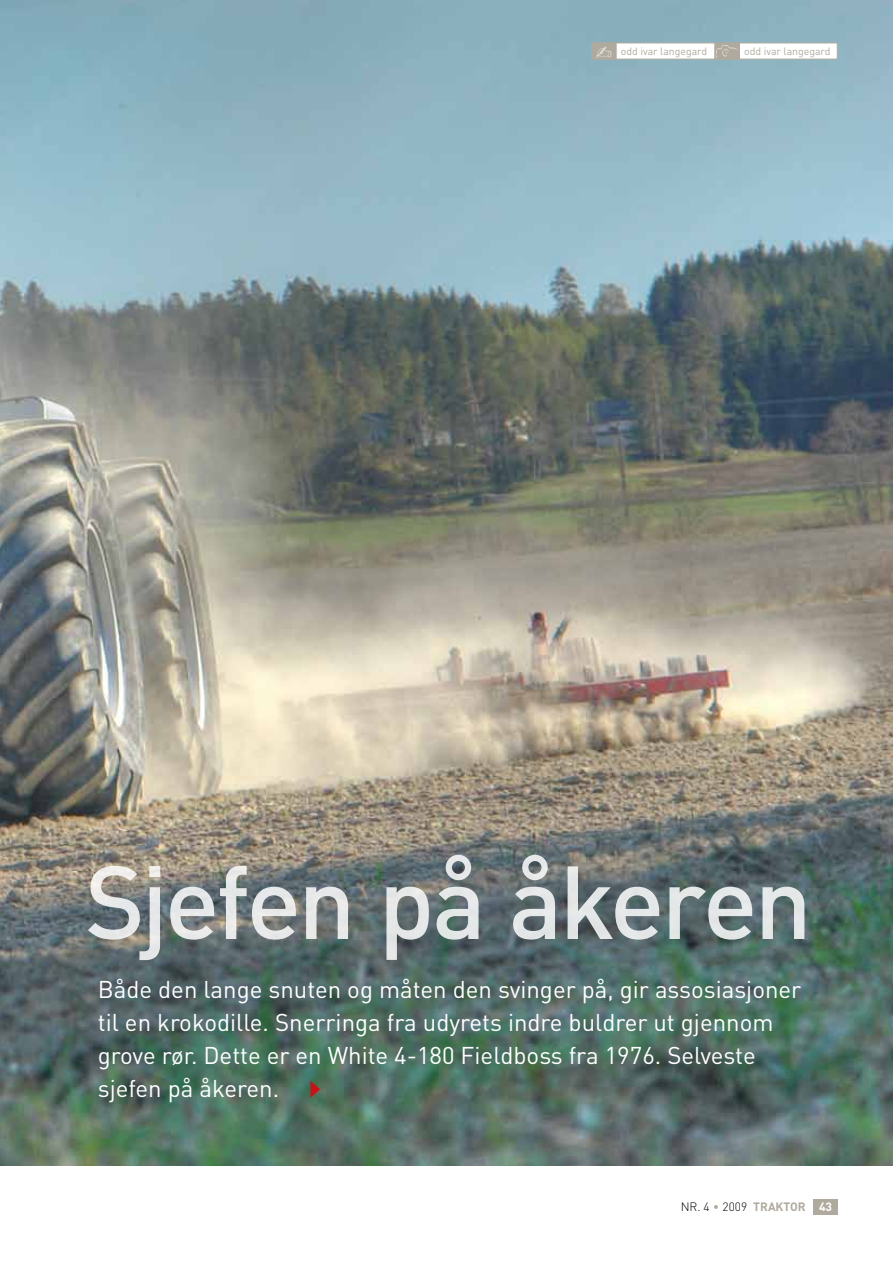
<style>
.page{position:relative;width:893px;height:1263px;background:#fff}
.page>*{position:absolute;margin:0;border:0;box-sizing:border-box;transform-origin:0 0}
.t1{font:500 102px "DIN";letter-spacing:-.035em;color:#fff}
.t2{font:24px/33px "DIN";color:#fff}
.t3{font:300 12px "DIN";color:#000}
.t4{font:10.5px "DIN";color:#b0aa9e}
.s1{color:#b0aa9e}
.s2{font-weight:700;color:#b0aa9e}
.s3{font-weight:700;color:#fff}
</style>
<div class="page">
<img style="left:0;top:0;width:893px;height:1165px">
<svg style="left:310px;top:1081px;width:10px;height:17px"></svg>
<div style="left:591px;top:43px;width:247px;height:17px;background:#fff;border:1px solid #b0aa9e"></div>
<div style="left:591px;top:43px;width:26px;height:17px;background:#b0aa9e;border:1px solid #b0aa9e"></div>
<div style="left:714px;top:43px;width:26px;height:17px;background:#b0aa9e;border:1px solid #b0aa9e"></div>
<img style="left:716px;top:45px;width:23px;height:12px">
<div style="left:814px;top:1199px;width:24px;height:16px;background:#b0aa9e"></div>
<p class="t4" style="left:621px;top:45px;width:88px">odd ivar langegard</p>
<p class="t4" style="left:744px;top:45px;width:88px">odd ivar langegard</p>
<h1 class="t1" style="left:85px;top:837px;width:729px">Sjefen på åkeren</h1>
<p class="t2" style="left:98px;top:972px;width:705px">Både den lange snuten og måten den svinger på, gir assosiasjoner til en krokodille. Snerringa fra udyrets indre buldrer ut gjennom grove rør. Dette er en White 4-180 Fieldboss fra 1976. Selveste sjefen på åkeren.</p>
<p class="t3" style="left:681px;top:1200px;width:153px">NR. 4 <span class="s1">•</span> 2009 <span class="s2">TRAKTOR</span> <span class="s3">43</span></p>
</div>
